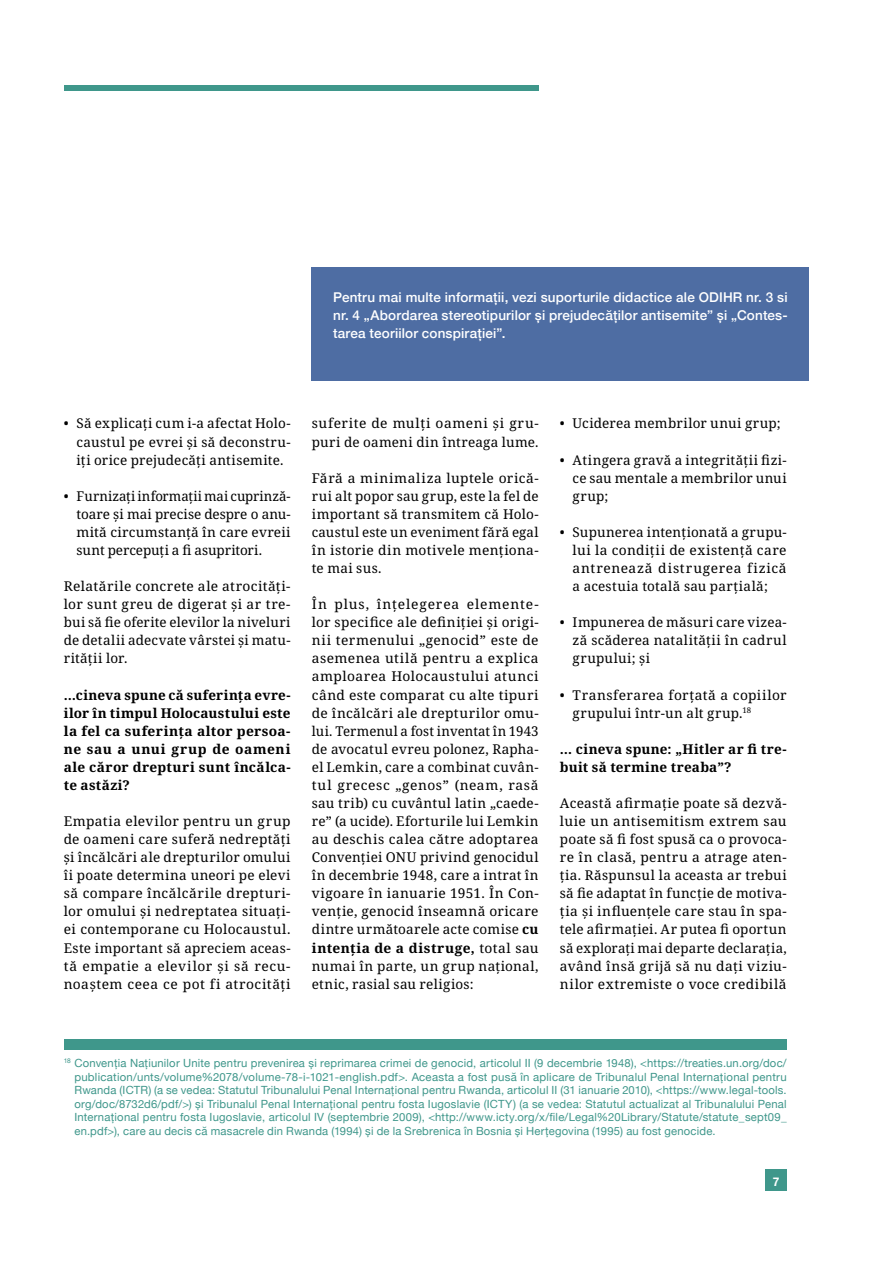
<style>
.page{position:relative;width:893px;height:1263px;background:#fff}
.page>*{position:absolute;margin:0;border:0;box-sizing:border-box;transform-origin:0 0}
.t1{font:13.5px/18px "Noto Serif";letter-spacing:.025em;color:#000;text-align:justify}
.t2{font:700 13.5px/18px "Noto Serif";letter-spacing:.025em;color:#000;text-align:justify}
.t3{font:500 13.5px/18.1px "Helvetica Neue";letter-spacing:.015em;color:#fff;text-align:justify}
.t4{font:700 12px "Helvetica Neue";color:#fff}
.t5{font:11.25px/13.5px "Helvetica Neue";letter-spacing:.02em;color:#3f978b;text-align:justify}
.s1{font-weight:700}
</style>
<div class="page">
<div style="left:64px;top:85px;width:475px;height:5px;background:#3f978b"></div>
<div style="left:765px;top:1169px;width:22px;height:22px;background:#3f978b"></div>
<div style="left:64px;top:1039px;width:723px;height:11px;background:#3f978b"></div>
<div style="left:312px;top:267px;width:497px;height:114px;background:#4e6da3"></div>
<p class="t3" style="left:333px;top:287px;width:456px">Pentru mai multe informații, vezi suporturile didactice ale ODIHR nr. 3 si nr. 4 „Abordarea stereotipurilor și prejudecăților antisemite” și „Contes&shy;tarea teoriilor conspirației”.</p>
<p class="t1" style="left:77px;top:415px;width:216px;text-indent:-13px">• Să explicați cum i-a afectat Holo&shy;caustul pe evrei și să deconstru&shy;iți orice prejudecăți antisemite.</p>
<p class="t1" style="left:77px;top:487px;width:216px;text-indent:-13px">• Furnizați informații mai cuprinză&shy;toare și mai precise despre o anu&shy;mită circumstanță în care evreii sunt percepuți a fi asupritori.</p>
<p class="t1" style="left:64px;top:578px;width:228px">Relatările concrete ale atrocități&shy;lor sunt greu de digerat și ar tre&shy;bui să fie oferite elevilor la niveluri de detalii adecvate vârstei și matu&shy;rității lor.</p>
<p class="t2" style="left:64px;top:686px;width:228px">…cineva spune că suferința evre&shy;ilor în timpul Holocaustului este la fel ca suferința altor persoa&shy;ne sau a unui grup de oameni ale căror drepturi sunt încălca&shy;te astăzi?</p>
<p class="t1" style="left:64px;top:812px;width:228px">Empatia elevilor pentru un grup de oameni care suferă nedreptăţi și încălcări ale drepturilor omului îi poate determina uneori pe elevi să compare încălcările drepturi&shy;lor omului și nedreptatea situaţi&shy;ei contemporane cu Holocaustul.<br>Este important să apreciem aceas&shy;tă empatie a elevilor și să recu&shy;noaștem ceea ce pot fi atrocități</p>
<p class="t1" style="left:312px;top:415px;width:228px">suferite de mulți oameni și gru&shy;puri de oameni din întreaga lume.</p>
<p class="t1" style="left:312px;top:469px;width:228px">Fără a minimaliza luptele orică&shy;rui alt popor sau grup, este la fel de important să transmitem că Holo&shy;caustul este un eveniment fără egal în istorie din motivele menționa&shy;te mai sus.</p>
<p class="t1" style="left:312px;top:596px;width:228px">În plus, înțelegerea elemente&shy;lor specifice ale definiției și origi&shy;nii termenului „genocid” este de asemenea utilă pentru a explica amploarea Holocaustului atunci când este comparat cu alte tipuri de încălcări ale drepturilor omu&shy;lui. Termenul a fost inventat în 1943 de avocatul evreu polonez, Rapha&shy;el Lemkin, care a combinat cuvân&shy;tul grecesc „genos” (neam, rasă sau trib) cu cuvântul latin „caede&shy;re” (a ucide). Eforturile lui Lemkin au deschis calea către adoptarea Convenției ONU privind genocidul în decembrie 1948, care a intrat în vigoare în ianuarie 1951. În Con&shy;venție, genocid înseamnă oricare dintre următoarele acte comise <span class="s1">cu intenția de a distruge,</span> total sau numai în parte, un grup național, etnic, rasial sau religios:</p>
<p class="t1" style="left:560px;top:415px;width:222px">• Uciderea membrilor unui grup;</p>
<p class="t1" style="left:573px;top:451px;width:216px;text-indent:-13px">• Atingera gravă a integrităţii fizi&shy;ce sau mentale a membrilor unui grup;</p>
<p class="t1" style="left:573px;top:523px;width:216px;text-indent:-13px">• Supunerea intenţionată a grupu&shy;lui la condiții de existenţă care antrenează distrugerea fizică a acestuia totală sau parţială;</p>
<p class="t1" style="left:573px;top:614px;width:216px;text-indent:-13px">• Impunerea de măsuri care vizea&shy;ză scăderea natalităţii în cadrul grupului; și</p>
<p class="t1" style="left:573px;top:686px;width:216px;text-indent:-13px">• Transferarea forțată a copiilor grupului într-un alt grup.<sup>18</sup></p>
<p class="t2" style="left:560px;top:740px;width:228px">… cineva spune: „Hitler ar fi tre&shy;buit să termine treaba”?</p>
<p class="t1" style="left:560px;top:794px;width:228px">Această afirmație poate să dezvă&shy;luie un antisemitism extrem sau poate să fi fost spusă ca o provoca&shy;re în clasă, pentru a atrage aten&shy;ția. Răspunsul la aceasta ar trebui să fie adaptat în funcţie de motiva&shy;ția și influențele care stau în spa&shy;tele afirmației. Ar putea fi oportun să explorați mai departe declarația, având însă grijă să nu dați viziu&shy;nilor extremiste o voce credibilă</p>
<p class="t5" style="left:74px;top:1057px;width:714px;text-indent:-11px"><sup>18</sup> Convenția Națiunilor Unite pentru prevenirea și reprimarea crimei de genocid, articolul II (9 decembrie 1948), &lt;https://treaties.un.org/doc/ publication/unts/volume%2078/volume-78-i-1021-english.pdf&gt;. Aceasta a fost pusă în aplicare de Tribunalul Penal Internațional pentru Rwanda (ICTR) (a se vedea: Statutul Tribunalului Penal Internațional pentru Rwanda, articolul II (31 ianuarie 2010), &lt;https://www.legal-tools. org/doc/8732d6/pdf/&gt;) și Tribunalul Penal Internațional pentru fosta Iugoslavie (ICTY) (a se vedea: Statutul actualizat al Tribunalului Penal Internațional pentru fosta Iugoslavie, articolul IV (septembrie 2009), &lt;http://www.icty.org/x/file/Legal%20Library/Statute/statute_sept09_ en.pdf&gt;), care au decis că masacrele din Rwanda (1994) și de la Srebrenica în Bosnia și Herțegovina (1995) au fost genocide.</p>
<p class="t4" style="left:773px;top:1172px;width:8px">7</p>
</div>
